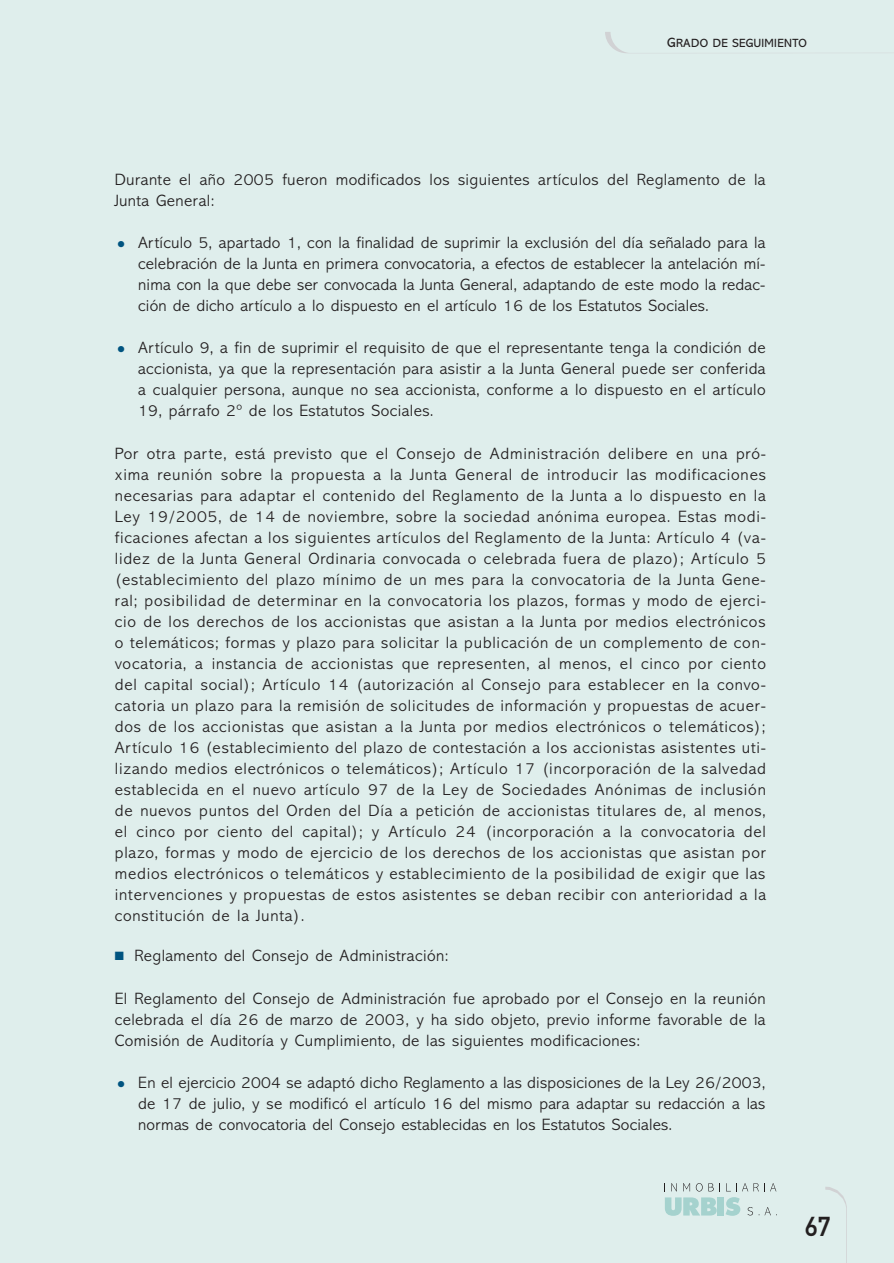
<style>
.page{position:relative;width:894px;height:1263px;background:#dfeeec}
.page>*{position:absolute;margin:0;border:0;box-sizing:border-box;transform-origin:0 0}
.t1{font:27px "DIN Mittelschrift";color:#231f20}
.t2{font:300 16.5px/21px "Abadi";letter-spacing:.025em;color:#231f20;text-align:justify}
.t3{font:12px "Abadi";letter-spacing:.03em;color:#231f20}
.s1{font-size:13.5px}
.s2{font-size:25.5px;color:#005480}
.s3{color:#005480}
</style>
<div class="page">
<p class="t3" style="left:667px;top:39px;width:141px"><span class="s1">G</span>RADO DE SEGUIMIENTO</p>
<p class="t2" style="left:115px;top:171px;width:652px">Durante el año 2005 fueron modificados los siguientes artículos del Reglamento de la<br>Junta General:</p>
<p class="t2" style="left:138px;top:235px;width:629px;text-indent:-23px"><span class="s2">•</span> Artículo 5, apartado 1, con la finalidad de suprimir la exclusión del día señalado para la celebración de la Junta en primera convocatoria, a efectos de establecer la antelación mí&shy;nima con la que debe ser convocada la Junta General, adaptando de este modo la redac&shy;ción de dicho artículo a lo dispuesto en el artículo 16 de los Estatutos Sociales.</p>
<p class="t2" style="left:138px;top:340px;width:629px;text-indent:-23px"><span class="s2">•</span> Artículo 9, a fin de suprimir el requisito de que el representante tenga la condición de accionista, ya que la representación para asistir a la Junta General puede ser conferida a cualquier persona, aunque no sea accionista, conforme a lo dispuesto en el artículo 19, párrafo 2º de los Estatutos Sociales.</p>
<p class="t2" style="left:115px;top:445px;width:653px">Por otra parte, está previsto que el Consejo de Administración delibere en una pró&shy;xima reunión sobre la propuesta a la Junta General de introducir las modificaciones necesarias para adaptar el contenido del Reglamento de la Junta a lo dispuesto en la Ley 19/2005, de 14 de noviembre, sobre la sociedad anónima europea. Estas modi&shy;ficaciones afectan a los siguientes artículos del Reglamento de la Junta: Artículo 4 (va&shy;lidez de la Junta General Ordinaria convocada o celebrada fuera de plazo); Artículo 5 (establecimiento del plazo mínimo de un mes para la convocatoria de la Junta Gene&shy;ral; posibilidad de determinar en la convocatoria los plazos, formas y modo de ejerci&shy;cio de los derechos de los accionistas que asistan a la Junta por medios electrónicos o telemáticos; formas y plazo para solicitar la publicación de un complemento de con&shy;vocatoria, a instancia de accionistas que representen, al menos, el cinco por ciento del capital social); Artículo 14 (autorización al Consejo para establecer en la convo&shy;catoria un plazo para la remisión de solicitudes de información y propuestas de acuer&shy;dos de los accionistas que asistan a la Junta por medios electrónicos o telemáticos); Artículo 16 (establecimiento del plazo de contestación a los accionistas asistentes uti&shy;lizando medios electrónicos o telemáticos); Artículo 17 (incorporación de la salvedad establecida en el nuevo artículo 97 de la Ley de Sociedades Anónimas de inclusión de nuevos puntos del Orden del Día a petición de accionistas titulares de, al menos, el cinco por ciento del capital); y Artículo 24 (incorporación a la convocatoria del plazo, formas y modo de ejercicio de los derechos de los accionistas que asistan por medios electrónicos o telemáticos y establecimiento de la posibilidad de exigir que las intervenciones y propuestas de estos asistentes se deban recibir con anterioridad a la constitución de la Junta).</p>
<p class="t2" style="left:115px;top:948px;width:335px"><span class="s3">■</span> Reglamento del Consejo de Administración:</p>
<p class="t2" style="left:115px;top:990px;width:652px">El Reglamento del Consejo de Administración fue aprobado por el Consejo en la reunión celebrada el día 26 de marzo de 2003, y ha sido objeto, previo informe favorable de la Comisión de Auditoría y Cumplimiento, de las siguientes modificaciones:</p>
<p class="t2" style="left:138px;top:1075px;width:629px;text-indent:-23px"><span class="s2">•</span> En el ejercicio 2004 se adaptó dicho Reglamento a las disposiciones de la Ley 26/2003, de 17 de julio, y se modificó el artículo 16 del mismo para adaptar su redacción a las normas de convocatoria del Consejo establecidas en los Estatutos Sociales.</p>
<h1 class="t1" style="left:805px;top:1217px;width:27px">67</h1>
</div>
